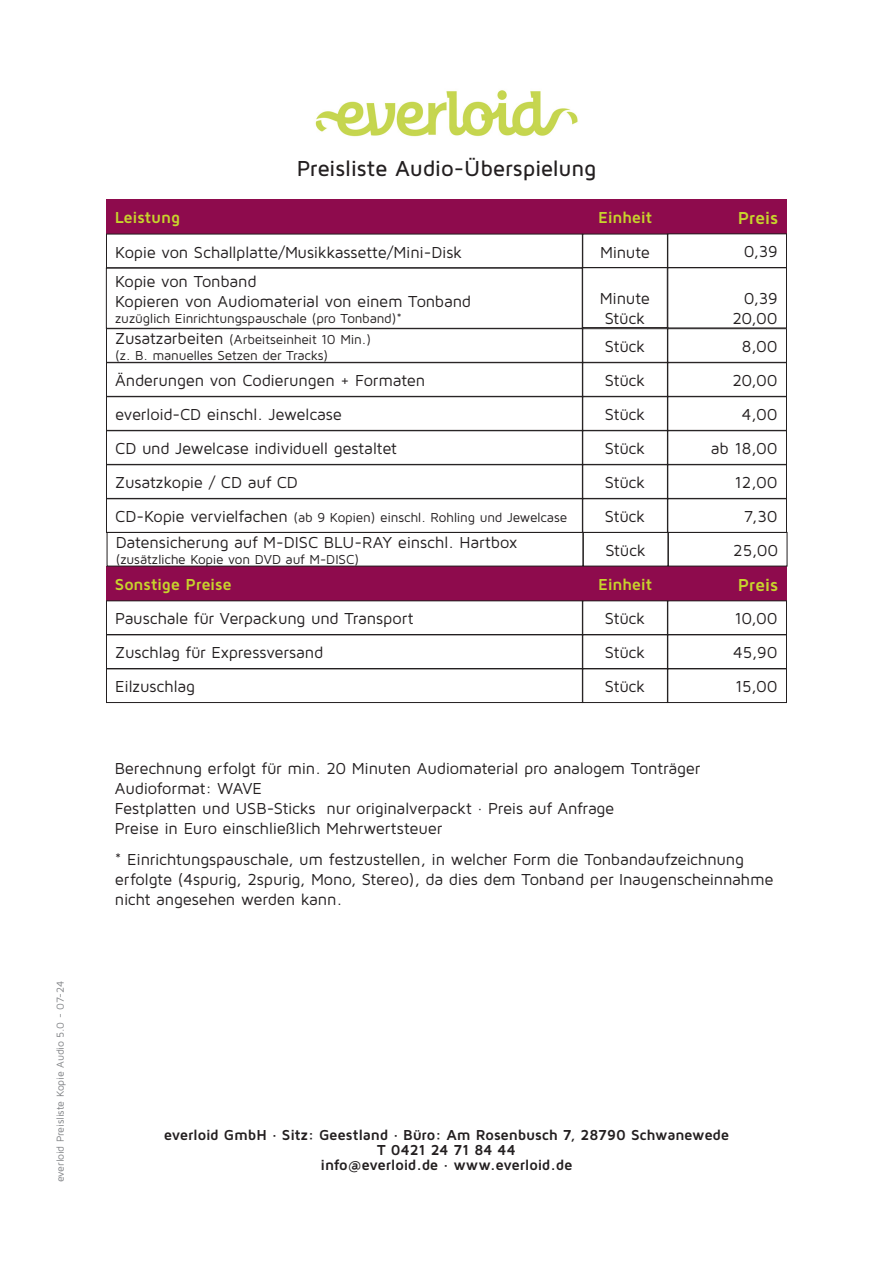
<style>
.page{position:relative;width:893px;height:1263px;background:#fff}
.page>*{position:absolute;margin:0;border:0;box-sizing:border-box;transform-origin:0 0}
.t1{font:500 22.5px "Maven Pro";letter-spacing:-.015em;color:#231f20}
.t2{font:700 18px "Maven Pro";letter-spacing:-.015em;color:#c7d42c}
.t3{font:16.5px/19.8px "Maven Pro";letter-spacing:-.015em;color:#231f20}
.t4{font:700 16.5px "Maven Pro";letter-spacing:-.015em;color:#c7d42c}
.t5{font:700 15px "Maven Pro";letter-spacing:-.015em;color:#231f20}
.t6{font:13.5px "Maven Pro";letter-spacing:-.015em;color:#231f20}
.t7{font:10.5px "Maven Pro";letter-spacing:-.015em;color:#808285}
.s1{font-size:16.5px}
</style>
<div class="page">
<img style="left:315px;top:90px;width:263px;height:47px">
<div style="left:106px;top:200px;width:477px;height:34px;background:#8e0b4d"></div>
<div style="left:583px;top:200px;width:85px;height:34px;background:#8e0b4d"></div>
<div style="left:668px;top:200px;width:119px;height:34px;background:#8e0b4d"></div>
<div style="left:106px;top:234px;width:477px;height:34px;border:1px solid #231f20"></div>
<div style="left:106px;top:328px;width:477px;height:34px;border:1px solid #231f20"></div>
<div style="left:106px;top:362px;width:477px;height:34px;border:1px solid #231f20"></div>
<div style="left:106px;top:396px;width:477px;height:35px;border:1px solid #231f20"></div>
<div style="left:106px;top:431px;width:477px;height:34px;border:1px solid #231f20"></div>
<div style="left:106px;top:465px;width:477px;height:34px;border:1px solid #231f20"></div>
<div style="left:583px;top:328px;width:85px;height:34px;border:1px solid #231f20"></div>
<div style="left:583px;top:362px;width:85px;height:34px;border:1px solid #231f20"></div>
<div style="left:583px;top:396px;width:85px;height:35px;border:1px solid #231f20"></div>
<div style="left:583px;top:431px;width:85px;height:34px;border:1px solid #231f20"></div>
<div style="left:583px;top:465px;width:85px;height:34px;border:1px solid #231f20"></div>
<div style="left:668px;top:234px;width:119px;height:34px;border:1px solid #231f20"></div>
<div style="left:668px;top:328px;width:119px;height:34px;border:1px solid #231f20"></div>
<div style="left:668px;top:362px;width:119px;height:34px;border:1px solid #231f20"></div>
<div style="left:668px;top:396px;width:119px;height:35px;border:1px solid #231f20"></div>
<div style="left:668px;top:431px;width:119px;height:34px;border:1px solid #231f20"></div>
<div style="left:668px;top:465px;width:119px;height:34px;border:1px solid #231f20"></div>
<div style="left:106px;top:567px;width:477px;height:34px;background:#8e0b4d"></div>
<div style="left:583px;top:567px;width:85px;height:34px;background:#8e0b4d"></div>
<div style="left:668px;top:567px;width:119px;height:34px;background:#8e0b4d"></div>
<div style="left:106px;top:601px;width:477px;height:34px;border:1px solid #231f20"></div>
<div style="left:106px;top:635px;width:477px;height:34px;border:1px solid #231f20"></div>
<div style="left:106px;top:669px;width:477px;height:34px;border:1px solid #231f20"></div>
<div style="left:583px;top:601px;width:85px;height:34px;border:1px solid #231f20"></div>
<div style="left:583px;top:635px;width:85px;height:34px;border:1px solid #231f20"></div>
<div style="left:583px;top:669px;width:85px;height:34px;border:1px solid #231f20"></div>
<div style="left:668px;top:601px;width:119px;height:34px;border:1px solid #231f20"></div>
<div style="left:668px;top:635px;width:119px;height:34px;border:1px solid #231f20"></div>
<div style="left:668px;top:669px;width:119px;height:34px;border:1px solid #231f20"></div>
<div style="left:107px;top:532px;width:476px;height:34px;border:1px solid #231f20"></div>
<div style="left:583px;top:532px;width:85px;height:34px;border:1px solid #231f20"></div>
<div style="left:668px;top:532px;width:119px;height:34px;border:1px solid #231f20"></div>
<div style="left:582px;top:267px;width:85px;height:61px;border:1px solid #231f20"></div>
<p class="t7" style="left:54px;top:1182px;width:203px;rotate:-90deg">everloid Preisliste Kopie Audio 5.0 - 07-24</p>
<p class="t1" style="left:297px;top:155px;width:301px">Preisliste Audio-Überspielung</p>
<p class="t4" style="left:115px;top:207px;width:67px">Leistung</p>
<p class="t4" style="left:598px;top:207px;width:56px">Einheit</p>
<p class="t2" style="left:738px;top:207px;width:42px">Preis</p>
<p class="t3" style="left:115px;top:241px;width:348px">Kopie von Schallplatte/Musikkassette/Mini-Disk</p>
<p class="t3" style="left:744px;top:241px;width:36px">0,39</p>
<p class="t3" style="left:600px;top:241px;width:52px">Minute</p>
<p class="t3" style="left:115px;top:271px;width:143px">Kopie von Tonband</p>
<p class="t3" style="left:115px;top:290px;width:358px">Kopieren von Audiomaterial von einem Tonband</p>
<p class="t6" style="left:115px;top:310px;width:288px">zuzüglich Einrichtungspauschale (pro Tonband)*</p>
<p class="t6" style="left:115px;top:331px;width:257px"><span class="s1">Zusatzarbeiten</span> (Arbeitseinheit 10 Min.)</p>
<p class="t6" style="left:115px;top:347px;width:215px">(z. B. manuelles Setzen der Tracks)</p>
<p class="t3" style="left:115px;top:370px;width:312px">Änderungen von Codierungen + Formaten</p>
<p class="t3" style="left:115px;top:404px;width:228px">everloid-CD einschl. Jewelcase</p>
<p class="t3" style="left:115px;top:438px;width:283px">CD und Jewelcase individuell gestaltet</p>
<p class="t3" style="left:115px;top:472px;width:184px">Zusatzkopie / CD auf CD</p>
<p class="t6" style="left:115px;top:509px;width:453px"><span class="s1">CD-Kopie vervielfachen</span> (ab 9 Kopien) einschl. Rohling und Jewelcase</p>
<p class="t3" style="left:116px;top:532px;width:403px">Datensicherung auf M-DISC BLU-RAY einschl. Hartbox</p>
<p class="t6" style="left:116px;top:551px;width:245px">(zusätzliche Kopie von DVD auf M-DISC)</p>
<p class="t3" style="left:600px;top:288px;width:52px">Minute</p>
<p class="t3" style="left:605px;top:308px;width:42px">Stück</p>
<p class="t3" style="left:605px;top:336px;width:42px">Stück</p>
<p class="t3" style="left:605px;top:370px;width:42px">Stück</p>
<p class="t3" style="left:605px;top:404px;width:42px">Stück</p>
<p class="t3" style="left:605px;top:438px;width:42px">Stück</p>
<p class="t3" style="left:605px;top:472px;width:42px">Stück</p>
<p class="t3" style="left:605px;top:506px;width:42px">Stück</p>
<p class="t3" style="left:744px;top:288px;width:36px">0,39</p>
<p class="t3" style="left:732px;top:308px;width:47px">20,00</p>
<p class="t3" style="left:742px;top:336px;width:37px">8,00</p>
<p class="t3" style="left:732px;top:370px;width:47px">20,00</p>
<p class="t3" style="left:742px;top:404px;width:38px">4,00</p>
<p class="t3" style="left:711px;top:438px;width:68px">ab 18,00</p>
<p class="t3" style="left:734px;top:472px;width:45px">12,00</p>
<p class="t3" style="left:744px;top:506px;width:35px">7,30</p>
<p class="t3" style="left:605px;top:540px;width:42px">Stück</p>
<p class="t3" style="left:733px;top:540px;width:47px">25,00</p>
<p class="t4" style="left:115px;top:574px;width:118px">Sonstige Preise</p>
<p class="t4" style="left:598px;top:574px;width:56px">Einheit</p>
<p class="t2" style="left:738px;top:573px;width:42px">Preis</p>
<p class="t3" style="left:115px;top:608px;width:300px">Pauschale für Verpackung und Transport</p>
<p class="t3" style="left:115px;top:642px;width:210px">Zuschlag für Expressversand</p>
<p class="t3" style="left:115px;top:676px;width:81px">Eilzuschlag</p>
<p class="t3" style="left:605px;top:608px;width:42px">Stück</p>
<p class="t3" style="left:605px;top:642px;width:42px">Stück</p>
<p class="t3" style="left:605px;top:676px;width:42px">Stück</p>
<p class="t3" style="left:734px;top:608px;width:45px">10,00</p>
<p class="t3" style="left:733px;top:642px;width:46px">45,90</p>
<p class="t3" style="left:735px;top:676px;width:44px">15,00</p>
<p class="t3" style="left:115px;top:758px;width:587px">Berechnung erfolgt für min. 20 Minuten Audiomaterial pro analogem Tonträger</p>
<p class="t3" style="left:115px;top:778px;width:149px">Audioformat: WAVE</p>
<p class="t3" style="left:115px;top:798px;width:501px">Festplatten und USB-Sticks nur originalverpackt · Preis auf Anfrage</p>
<p class="t3" style="left:115px;top:818px;width:329px">Preise in Euro einschließlich Mehrwertsteuer</p>
<p class="t3" style="left:115px;top:849px;width:660px">* Einrichtungspauschale, um festzustellen, in welcher Form die Tonbandaufzeichnung erfolgte (4spurig, 2spurig, Mono, Stereo), da dies dem Tonband per Inaugenscheinnahme nicht angesehen werden kann.</p>
<p class="t5" style="left:164px;top:1125px;width:567px">everloid GmbH · Sitz: Geestland · Büro: Am Rosenbusch 7, 28790 Schwanewede</p>
<p class="t5" style="left:377px;top:1140px;width:140px">T 0421 24 71 84 44</p>
<p class="t5" style="left:321px;top:1155px;width:253px">info@everloid.de · www.everloid.de</p>
</div>
